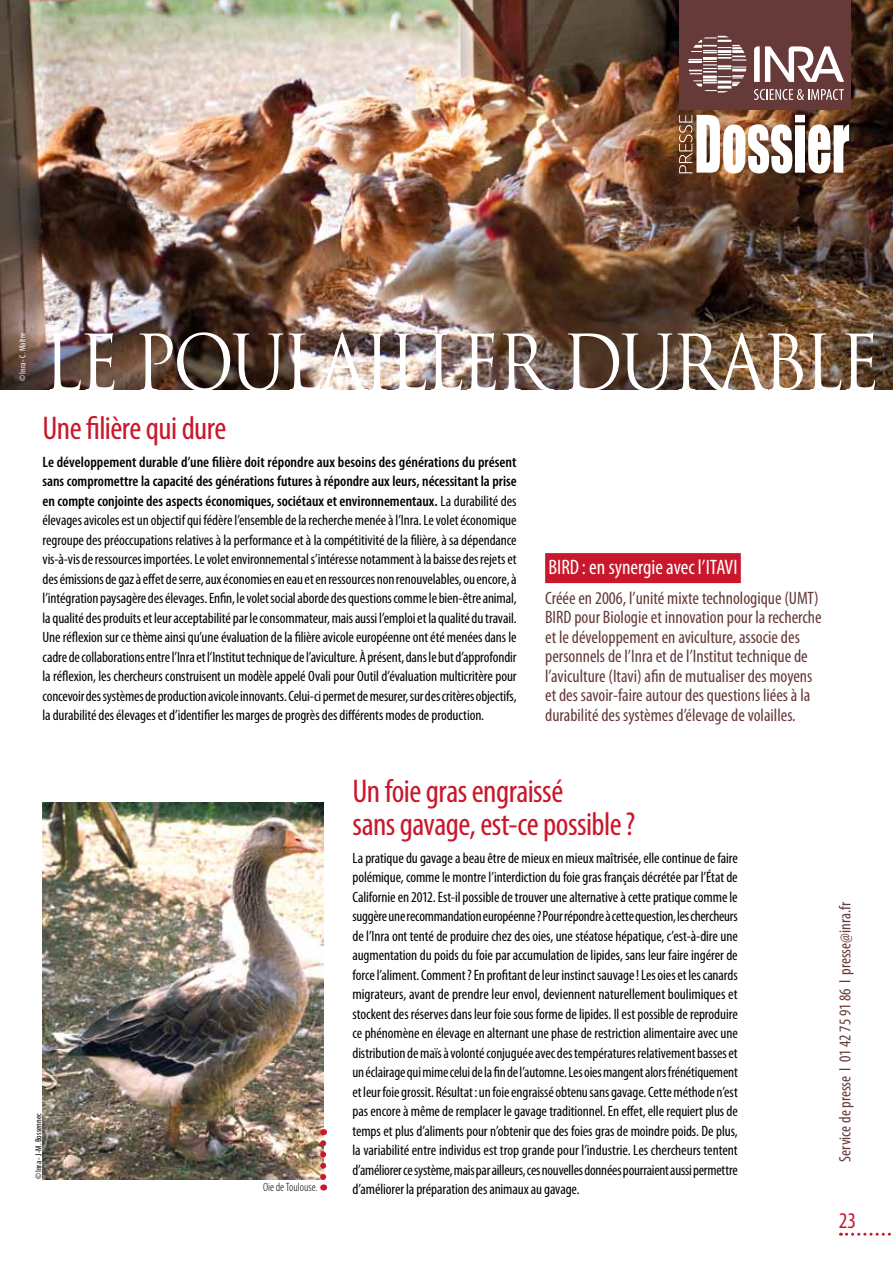
<style>
.page{position:relative;width:893px;height:1263px;background:#fff}
.page>*{position:absolute;margin:0;border:0;box-sizing:border-box;transform-origin:0 0}
.t1{font:75px "Trajan Pro";letter-spacing:-.06em;color:#fff;scale:.9 1}
.t2{font:condensed 33px/33px "Myriad Pro";letter-spacing:-.015em;color:#c9182b}
.t3{font:condensed 22.5px "Myriad Pro";color:#c9182b}
.t4{font:condensed 21px "Myriad Pro";color:#fff}
.t5{font:condensed 18px/19.5px "Myriad Pro";color:#663a39}
.t6{font:condensed 16.5px "Myriad Pro";color:#663a39}
.t7{font:condensed 15px/19.5px "Myriad Pro";letter-spacing:-.005em;color:#000;text-align:justify}
.t8{font:300 condensed 12px "Myriad Pro";color:#000}
.t9{font:condensed 9px "Myriad Pro";color:#000}
.t10{font:condensed 9px "Myriad Pro";color:#fff}
.s1{font-weight:600}
</style>
<div class="page">
<img style="left:0;top:0;width:893px;height:389px">
<svg style="left:840px;top:1233px;width:51px;height:3px"></svg>
<div style="left:679px;top:0;width:171px;height:110px;background:#663a39"></div>
<img style="left:679px;top:115px;width:170px;height:58px">
<svg style="left:754px;top:46px;width:90px;height:36px"></svg>
<svg style="left:688px;top:36px;width:58px;height:57px"></svg>
<svg style="left:754px;top:89px;width:90px;height:11px"></svg>
<div style="left:545px;top:553px;width:196px;height:30px;background:#c9182b"></div>
<img style="left:43px;top:802px;width:280px;height:377px">
<svg style="left:320px;top:1143px;width:6px;height:47px"></svg>
<p class="t10" style="left:18px;top:381px;width:49px;rotate:-90deg">© Inra - C. Maître</p>
<h1 class="t1" style="left:43px;top:315px;width:932px">LE POULAILLER DURABLE</h1>
<h2 class="t2" style="left:43px;top:412px;width:185px">Une filière qui dure</h2>
<p class="t7" style="left:43px;top:452px;width:476px"><span class="s1">Le développement durable d’une filière doit répondre aux besoins des générations du présent sans compromettre la capacité des générations futures à répondre aux leurs, nécessitant la prise en compte conjointe des aspects économiques, sociétaux et environnementaux.</span> La durabilité des élevages avicoles est un objectif qui fédère l’ensemble de la recherche menée à l’Inra. Le volet économique regroupe des préoccupations relatives à la performance et à la compétitivité de la filière, à sa dépendance vis-à-vis de ressources importées. Le volet environnemental s’intéresse notamment à la baisse des rejets et des émissions de gaz à effet de serre, aux économies en eau et en ressources non renouvelables, ou encore, à l’intégration paysagère des élevages. Enfin, le volet social aborde des questions comme le bien-être animal, la qualité des produits et leur acceptabilité par le consommateur, mais aussi l’emploi et la qualité du travail.<br>Une réflexion sur ce thème ainsi qu’une évaluation de la filière avicole européenne ont été menées dans le cadre de collaborations entre l’Inra et l’Institut technique de l’aviculture. À présent, dans le but d’approfondir la réflexion, les chercheurs construisent un modèle appelé Ovali pour Outil d’évaluation multicritère pour concevoir des systèmes de production avicole innovants. Celui-ci permet de mesurer, sur des critères objectifs, la durabilité des élevages et d’identifier les marges de progrès des différents modes de production.</p>
<h3 class="t4" style="left:548px;top:556px;width:165px">BIRD : en synergie avec l’ITAVI</h3>
<p class="t5" style="left:545px;top:588px;width:278px">Créée en 2006, l’unité mixte technologique (UMT)<br>BIRD pour Biologie et innovation pour la recherche et le développement en aviculture, associe des personnels de l’Inra et de l’Institut technique de l’aviculture (Itavi) afin de mutualiser des moyens et des savoir-faire autour des questions liées à la durabilité des systèmes d’élevage de volailles.</p>
<p class="t9" style="left:34px;top:1179px;width:67px;rotate:-90deg">© Inra - J-M. Bossennec</p>
<p class="t8" style="left:263px;top:1180px;width:56px">Oie de Toulouse.</p>
<h2 class="t2" style="left:352px;top:775px;width:285px">Un foie gras engraissé<br>sans gavage, est-ce possible?</h2>
<p class="t7" style="left:352px;top:848px;width:387px">La pratique du gavage a beau être de mieux en mieux maîtrisée, elle continue de faire polémique, comme le montre l’interdiction du foie gras français décrétée par l’État de Californie en 2012. Est-il possible de trouver une alternative à cette pratique comme le suggère une recommandation européenne? Pour répondre à cette question, les chercheurs de l’Inra ont tenté de produire chez des oies, une stéatose hépatique, c’est-à-dire une augmentation du poids du foie par accumulation de lipides, sans leur faire ingérer de force l’aliment. Comment? En profitant de leur instinct sauvage! Les oies et les canards migrateurs, avant de prendre leur envol, deviennent naturellement boulimiques et stockent des réserves dans leur foie sous forme de lipides. Il est possible de reproduire ce phénomène en élevage en alternant une phase de restriction alimentaire avec une distribution de maïs à volonté conjuguée avec des températures relativement basses et un éclairage qui mime celui de la fin de l’automne. Les oies mangent alors frénétiquement et leur foie grossit. Résultat: un foie engraissé obtenu sans gavage. Cette méthode n’est pas encore à même de remplacer le gavage traditionnel. En effet, elle requiert plus de temps et plus d’aliments pour n’obtenir que des foies gras de moindre poids. De plus, la variabilité entre individus est trop grande pour l’industrie. Les chercheurs tentent d’améliorer ce système, mais par ailleurs, ces nouvelles données pourraient aussi permettre d’améliorer la préparation des animaux au gavage.</p>
<p class="t6" style="left:836px;top:1162px;width:261px;rotate:-90deg">Service de presse I 01 42 75 91 86 I presse@inra.fr</p>
<h3 class="t3" style="left:839px;top:1209px;width:19px">23</h3>
</div>
